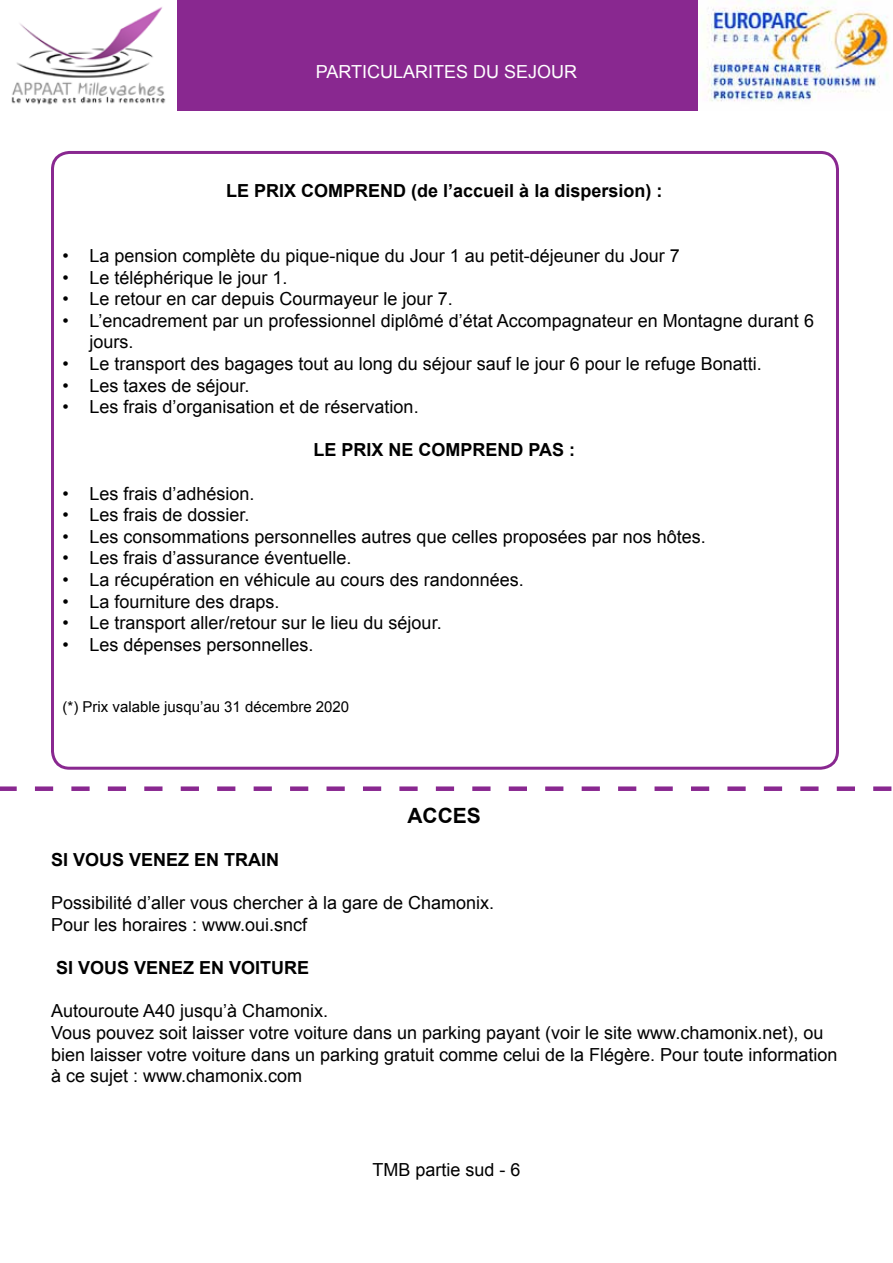
<style>
.page{position:relative;width:893px;height:1263px;background:#fff}
.page>*{position:absolute;margin:0;border:0;box-sizing:border-box;transform-origin:0 0}
.t1{font:700 21px "Arial";color:#000}
.t2{font:18px/21.6px "Arial";color:#000}
.t3{font:700 18px "Arial";color:#000}
.t4{font:18px "Arial";color:#fff}
.t5{font:15px "Arial";color:#000}
</style>
<div class="page">
<div style="left:0;top:0;width:893px;height:111px;background:#892890"></div>
<div style="left:51px;top:151px;width:788px;height:619px;border:3px solid #892890;border-radius:17px"></div>
<svg style="left:0;top:786px;width:891px;height:5px"></svg>
<img style="left:698px;top:0;width:195px;height:111px">
<img style="left:0;top:0;width:176px;height:111px">
<p class="t4" style="left:316px;top:60px;width:263px">PARTICULARITES DU SEJOUR</p>
<p class="t4" style="left:307px;top:67px;width:281px">DEROULEMENT DE LA SEMAINE</p>
<p class="t3" style="left:226px;top:179px;width:438px">LE PRIX COMPREND (de l’accueil à la dispersion) :</p>
<p class="t2" style="left:62px;top:245px;width:619px">• La pension complète du pique-nique du Jour 1 au petit-déjeuner du Jour 7</p>
<p class="t2" style="left:62px;top:267px;width:227px">• Le téléphérique le jour 1.</p>
<p class="t2" style="left:62px;top:288px;width:392px">• Le retour en car depuis Courmayeur le jour 7.</p>
<p class="t2" style="left:89px;top:310px;width:726px;text-indent:-27px">• L’encadrement par un professionnel diplômé d’état Accompagnateur en Montagne durant 6 jours.</p>
<p class="t2" style="left:62px;top:353px;width:701px">• Le transport des bagages tout au long du séjour sauf le jour 6 pour le refuge Bonatti.</p>
<p class="t2" style="left:62px;top:375px;width:189px">• Les taxes de séjour.</p>
<p class="t2" style="left:62px;top:396px;width:358px">• Les frais d’organisation et de réservation.</p>
<p class="t3" style="left:313px;top:438px;width:263px">LE PRIX NE COMPREND PAS :</p>
<p class="t2" style="left:62px;top:483px;width:194px">• Les frais d’adhésion.</p>
<p class="t2" style="left:62px;top:504px;width:189px">• Les frais de dossier.</p>
<p class="t2" style="left:62px;top:526px;width:645px">• Les consommations personnelles autres que celles proposées par nos hôtes.</p>
<p class="t2" style="left:62px;top:547px;width:291px">• Les frais d’assurance éventuelle.</p>
<p class="t2" style="left:62px;top:569px;width:463px">• La récupération en véhicule au cours des randonnées.</p>
<p class="t2" style="left:62px;top:591px;width:219px">• La fourniture des draps.</p>
<p class="t2" style="left:62px;top:612px;width:381px">• Le transport aller/retour sur le lieu du séjour.</p>
<p class="t2" style="left:62px;top:634px;width:253px">• Les dépenses personnelles.</p>
<p class="t5" style="left:63px;top:697px;width:288px">(*) Prix valable jusqu’au 31 décembre 2020</p>
<p class="t1" style="left:407px;top:802px;width:75px">ACCES</p>
<p class="t3" style="left:51px;top:848px;width:230px">SI VOUS VENEZ EN TRAIN</p>
<p class="t2" style="left:51px;top:892px;width:445px">Possibilité d’aller vous chercher à la gare de Chamonix.<br>Pour les horaires : www.oui.sncf</p>
<p class="t3" style="left:56px;top:956px;width:255px">SI VOUS VENEZ EN VOITURE</p>
<p class="t2" style="left:51px;top:1000px;width:788px">Autouroute A40 jusqu’à Chamonix.<br>Vous pouvez soit laisser votre voiture dans un parking payant (voir le site www.chamonix.net), ou bien laisser votre voiture dans un parking gratuit comme celui de la Flégère. Pour toute information à ce sujet : www.chamonix.com</p>
<p class="t2" style="left:372px;top:1159px;width:150px">TMB partie sud - 6</p>
</div>
